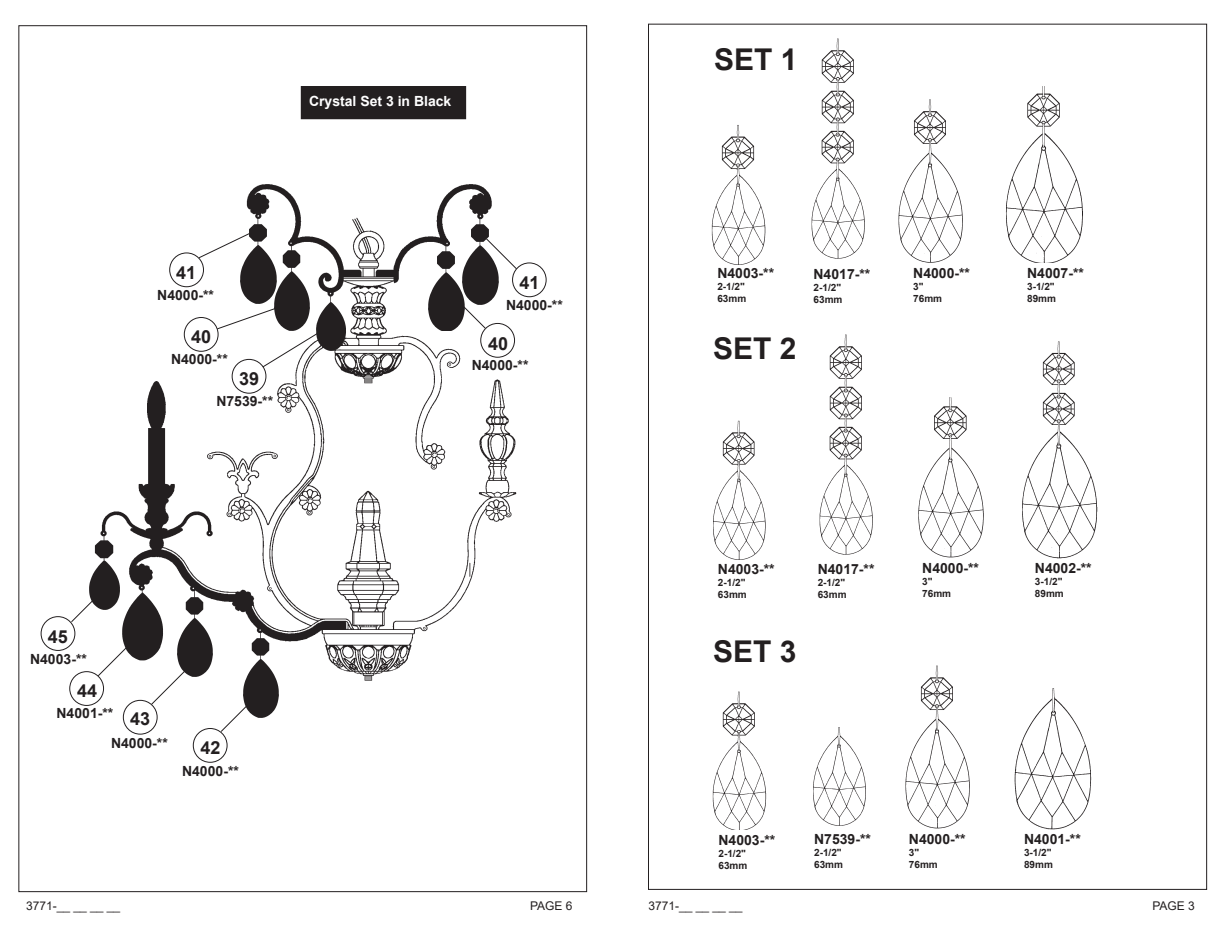
<style>
.page{position:relative;width:1224px;height:936px;background:#fff}
.page>*{position:absolute;margin:0;border:0;box-sizing:border-box;transform-origin:0 0}
.t1{font:700 30px "Arial";color:#231f20}
.t2{font:700 18px "Arial";color:#231f20}
.t3{font:700 14px/29.6px "Arial";color:#231f20}
.t4{font:700 14px "Arial";color:#fff}
.t5{font:12px "Arial";color:#231f20}
.t6{font:700 10px/12px "Arial";color:#231f20}
</style>
<div class="page">
<img style="left:711px;top:125px;width:55px;height:140px">
<img style="left:898px;top:99px;width:65px;height:164px">
<img style="left:1006px;top:86px;width:77px;height:177px">
<img style="left:713px;top:420px;width:53px;height:140px">
<img style="left:918px;top:397px;width:66px;height:161px">
<img style="left:713px;top:691px;width:54px;height:139px">
<img style="left:811px;top:38px;width:54px;height:221px">
<img style="left:1022px;top:341px;width:76px;height:218px">
<img style="left:905px;top:665px;width:65px;height:164px">
<img style="left:1014px;top:688px;width:78px;height:142px">
<img style="left:819px;top:334px;width:54px;height:221px">
<img style="left:813px;top:727px;width:53px;height:99px">
<img style="left:79px;top:184px;width:468px;height:529px">
<div style="left:70px;top:671px;width:34px;height:35px;border:1px solid #231f20;border-radius:50%"></div>
<div style="left:301px;top:87px;width:165px;height:32px;background:#231f20"></div>
<div style="left:301px;top:86px;width:165px;height:33px;border:1px solid #231f20"></div>
<div style="left:41px;top:616px;width:34px;height:35px;border:1px solid #231f20;border-radius:50%"></div>
<div style="left:193px;top:728px;width:34px;height:35px;border:1px solid #231f20;border-radius:50%"></div>
<div style="left:123px;top:700px;width:34px;height:34px;border:1px solid #231f20;border-radius:50%"></div>
<div style="left:169px;top:253px;width:35px;height:34px;border:1px solid #231f20;border-radius:50%"></div>
<div style="left:232px;top:359px;width:34px;height:34px;border:1px solid #231f20;border-radius:50%"></div>
<div style="left:184px;top:317px;width:34px;height:35px;border:1px solid #231f20;border-radius:50%"></div>
<div style="left:512px;top:263px;width:34px;height:34px;border:1px solid #231f20;border-radius:50%"></div>
<div style="left:480px;top:323px;width:35px;height:35px;border:1px solid #231f20;border-radius:50%"></div>
<svg style="left:97px;top:646px;width:31px;height:31px"></svg>
<svg style="left:150px;top:670px;width:36px;height:36px"></svg>
<svg style="left:220px;top:705px;width:23px;height:28px"></svg>
<svg style="left:70px;top:600px;width:24px;height:23px"></svg>
<svg style="left:198px;top:232px;width:43px;height:27px"></svg>
<svg style="left:216px;top:307px;width:102px;height:61px"></svg>
<svg style="left:467px;top:304px;width:20px;height:26px"></svg>
<svg style="left:501px;top:237px;width:17px;height:33px"></svg>
<img style="left:241px;top:218px;width:38px;height:86px">
<img style="left:463px;top:219px;width:38px;height:85px">
<img style="left:429px;top:246px;width:38px;height:85px">
<img style="left:274px;top:245px;width:39px;height:85px">
<img style="left:316px;top:296px;width:40px;height:55px">
<img style="left:90px;top:535px;width:36px;height:75px">
<img style="left:177px;top:591px;width:38px;height:86px">
<img style="left:243px;top:632px;width:39px;height:86px">
<img style="left:123px;top:589px;width:43px;height:71px">
<p class="t4" style="left:309px;top:91px;width:144px">Crystal Set 3 in Black</p>
<p class="t2" style="left:176px;top:260px;width:22px">41</p>
<p class="t3" style="left:157px;top:281px;width:58px">N4000-**</p>
<p class="t2" style="left:191px;top:324px;width:22px">40</p>
<p class="t3" style="left:171px;top:345px;width:58px">N4000-**</p>
<p class="t2" style="left:239px;top:366px;width:22px">39</p>
<p class="t3" style="left:216px;top:386px;width:58px">N7539-**</p>
<p class="t2" style="left:520px;top:270px;width:22px">41</p>
<p class="t3" style="left:506px;top:290px;width:58px">N4000-**</p>
<p class="t2" style="left:488px;top:331px;width:22px">40</p>
<p class="t3" style="left:472px;top:350px;width:58px">N4000-**</p>
<p class="t2" style="left:48px;top:624px;width:22px">45</p>
<p class="t3" style="left:30px;top:644px;width:58px">N4003-**</p>
<p class="t2" style="left:77px;top:678px;width:22px">44</p>
<p class="t3" style="left:111px;top:699px;width:58px;text-indent:-54px">N4001-**<br>N4000-**</p>
<p class="t2" style="left:130px;top:706px;width:22px">43</p>
<p class="t2" style="left:201px;top:735px;width:22px">42</p>
<p class="t3" style="left:182px;top:757px;width:58px">N4000-**</p>
<h1 class="t1" style="left:714px;top:38px;width:85px">SET 1</h1>
<p class="t3" style="left:717px;top:259px;width:58px">N4003-**</p>
<p class="t6" style="left:717px;top:281px;width:30px">2-1/2"<br>63mm</p>
<h1 class="t1" style="left:713px;top:328px;width:85px">SET 2</h1>
<p class="t3" style="left:814px;top:259px;width:58px">N4017-**</p>
<p class="t6" style="left:814px;top:281px;width:30px">2-1/2"<br>63mm</p>
<p class="t3" style="left:913px;top:258px;width:58px">N4000-**</p>
<p class="t6" style="left:913px;top:280px;width:30px">3"<br>76mm</p>
<p class="t3" style="left:1027px;top:258px;width:58px">N4007-**</p>
<p class="t6" style="left:1027px;top:280px;width:30px">3-1/2"<br>89mm</p>
<p class="t3" style="left:718px;top:554px;width:58px">N4003-**</p>
<p class="t6" style="left:718px;top:576px;width:30px">2-1/2"<br>63mm</p>
<h1 class="t1" style="left:713px;top:630px;width:85px">SET 3</h1>
<p class="t3" style="left:818px;top:554px;width:58px">N4017-**</p>
<p class="t6" style="left:818px;top:576px;width:30px">2-1/2"<br>63mm</p>
<p class="t3" style="left:922px;top:553px;width:58px">N4000-**</p>
<p class="t6" style="left:922px;top:576px;width:30px">3"<br>76mm</p>
<p class="t3" style="left:1035px;top:553px;width:58px">N4002-**</p>
<p class="t6" style="left:1035px;top:575px;width:30px">3-1/2"<br>89mm</p>
<p class="t3" style="left:718px;top:825px;width:58px">N4003-**</p>
<p class="t6" style="left:718px;top:847px;width:30px">2-1/2"<br>63mm</p>
<p class="t3" style="left:814px;top:824px;width:58px">N7539-**</p>
<p class="t6" style="left:814px;top:846px;width:30px">2-1/2"<br>63mm</p>
<p class="t3" style="left:909px;top:824px;width:58px">N4000-**</p>
<p class="t6" style="left:909px;top:847px;width:30px">3"<br>76mm</p>
<p class="t3" style="left:1024px;top:824px;width:58px">N4001-**</p>
<p class="t6" style="left:1024px;top:846px;width:30px">3-1/2"<br>89mm</p>
<p class="t5" style="left:26px;top:898px;width:96px">3771-__ __ __ __</p>
<p class="t5" style="left:530px;top:898px;width:44px">PAGE 6</p>
<p class="t5" style="left:648px;top:897px;width:96px">3771-__ __ __ __</p>
<p class="t5" style="left:1152px;top:897px;width:44px">PAGE 3</p>
</div>
